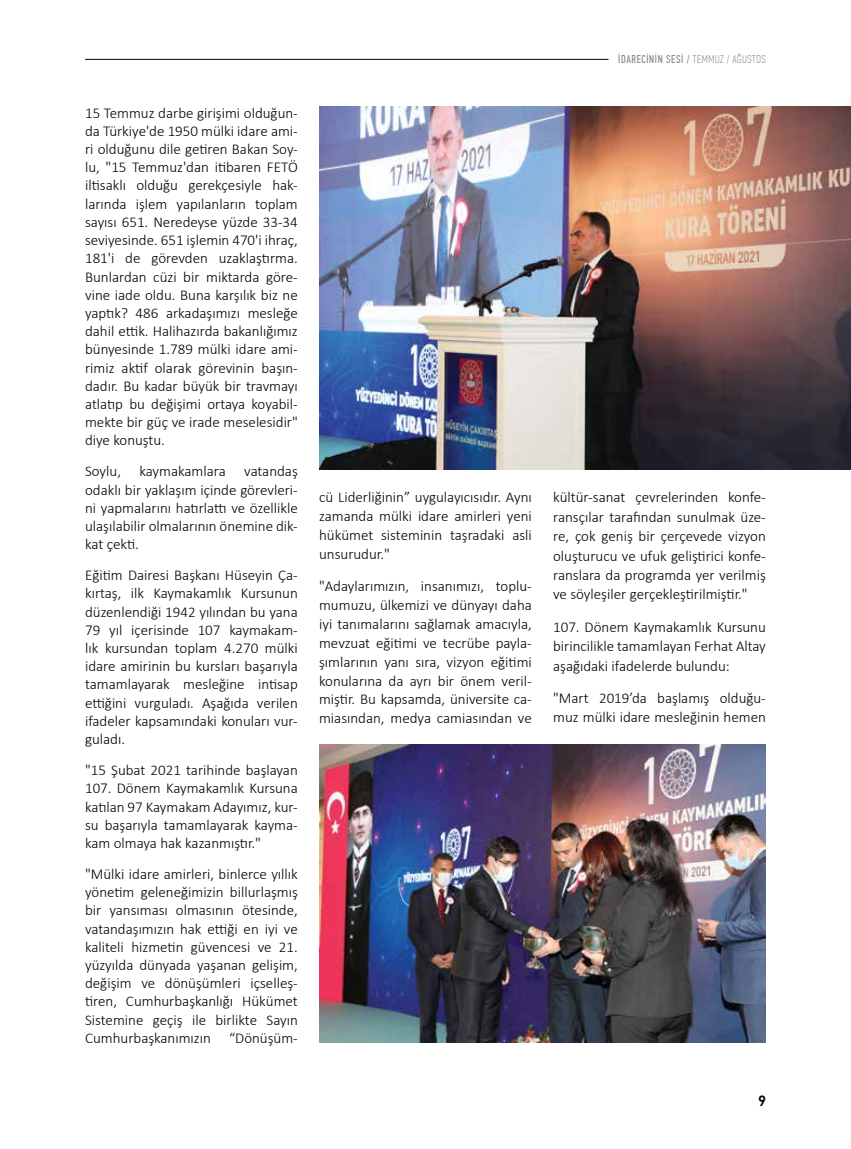
<style>
.page{position:relative;width:851px;height:1149px;background:#fff}
.page>*{position:absolute;margin:0;border:0;box-sizing:border-box;transform-origin:0 0}
.t1{font:300 15px/18.1px "Calibri";color:#000;text-align:justify}
.t2{font:500 15px "PF Din Text Pro";color:#000}
.t3{font:11.25px "PF Din Text Comp Pro";letter-spacing:.055em;color:#808285}
.s1{font-weight:100}
</style>
<div class="page">
<hr style="left:85px;top:59px;width:523px;height:1px;background:#000">
<img style="left:319px;top:106px;width:531px;height:363px">
<img style="left:319px;top:744px;width:446px;height:298px">
<p class="t1" style="left:85px;top:103px;width:214px">15 Temmuz darbe girişimi olduğun&shy;da Türkiye'de 1950 mülki idare ami&shy;ri olduğunu dile getiren Bakan Soy&shy;lu, "15 Temmuz'dan itibaren FETÖ iltisaklı olduğu gerekçesiyle hak&shy;larında işlem yapılanların toplam sayısı 651. Neredeyse yüzde 33-34 seviyesinde. 651 işlemin 470'i ihraç, 181'i de görevden uzaklaştırma.<br>Bunlardan cüzi bir miktarda göre&shy;vine iade oldu. Buna karşılık biz ne yaptık? 486 arkadaşımızı mesleğe dahil ettik. Halihazırda bakanlığımız bünyesinde 1.789 mülki idare ami&shy;rimiz aktif olarak görevinin başın&shy;dadır. Bu kadar büyük bir travmayı atlatıp bu değişimi ortaya koyabil&shy;mekte bir güç ve irade meselesidir" diye konuştu.</p>
<p class="t1" style="left:85px;top:462px;width:214px">Soylu, kaymakamlara vatandaş odaklı bir yaklaşım içinde görevleri&shy;ni yapmalarını hatırlattı ve özellikle ulaşılabilir olmalarının önemine dik&shy;kat çekti.</p>
<p class="t1" style="left:85px;top:566px;width:214px">Eğitim Dairesi Başkanı Hüseyin Ça&shy;kırtaş, ilk Kaymakamlık Kursunun düzenlendiği 1942 yılından bu yana 79 yıl içerisinde 107 kaymakam&shy;lık kursundan toplam 4.270 mülki idare amirinin bu kursları başarıyla tamamlayarak mesleğine intisap ettiğini vurguladı. Aşağıda verilen ifadeler kapsamındaki konuları vur&shy;guladı.</p>
<p class="t1" style="left:85px;top:760px;width:214px">"15 Şubat 2021 tarihinde başlayan 107. Dönem Kaymakamlık Kursuna katılan 97 Kaymakam Adayımız, kur&shy;su başarıyla tamamlayarak kayma&shy;kam olmaya hak kazanmıştır."</p>
<p class="t1" style="left:85px;top:864px;width:214px">"Mülki idare amirleri, binlerce yıllık yönetim geleneğimizin billurlaşmış bir yansıması olmasının ötesinde, vatandaşımızın hak ettiği en iyi ve kaliteli hizmetin güvencesi ve 21. yüzyılda dünyada yaşanan gelişim, değişim ve dönüşümleri içselleş&shy;tiren, Cumhurbaşkanlığı Hükümet Sistemine geçiş ile birlikte Sayın Cumhurbaşkanımızın “Dönüşüm-</p>
<p class="t3" style="left:618px;top:53px;width:149px">İDARECİNİN SESİ / <span class="s1">TEMMUZ / AĞUSTOS</span></p>
<p class="t1" style="left:319px;top:487px;width:214px;line-height:18.9px">cü Liderliğinin” uygulayıcısıdır. Aynı zamanda mülki idare amirleri yeni hükümet sisteminin taşradaki asli unsurudur."</p>
<p class="t1" style="left:319px;top:576px;width:214px;line-height:18.9px">"Adaylarımızın, insanımızı, toplu&shy;mumuzu, ülkemizi ve dünyayı daha iyi tanımalarını sağlamak amacıyla, mevzuat eğitimi ve tecrübe payla&shy;şımlarının yanı sıra, vizyon eğitimi konularına da ayrı bir önem veril&shy;miştir. Bu kapsamda, üniversite ca&shy;miasından, medya camiasından ve</p>
<p class="t1" style="left:553px;top:487px;width:214px;line-height:19.5px">kültür-sanat çevrelerinden konfe&shy;ransçılar tarafından sunulmak üze&shy;re, çok geniş bir çerçevede vizyon oluşturucu ve ufuk geliştirici konfe&shy;ranslara da programda yer verilmiş ve söyleşiler gerçekleştirilmiştir."</p>
<p class="t1" style="left:553px;top:616px;width:214px;line-height:19.5px">107. Dönem Kaymakamlık Kursunu birincilikle tamamlayan Ferhat Altay aşağıdaki ifadelerde bulundu:</p>
<p class="t1" style="left:553px;top:687px;width:214px;line-height:19.5px">"Mart 2019’da başlamış olduğu&shy;muz mülki idare mesleğinin hemen</p>
<p class="t2" style="left:757px;top:1091px;width:9px">9</p>
</div>
